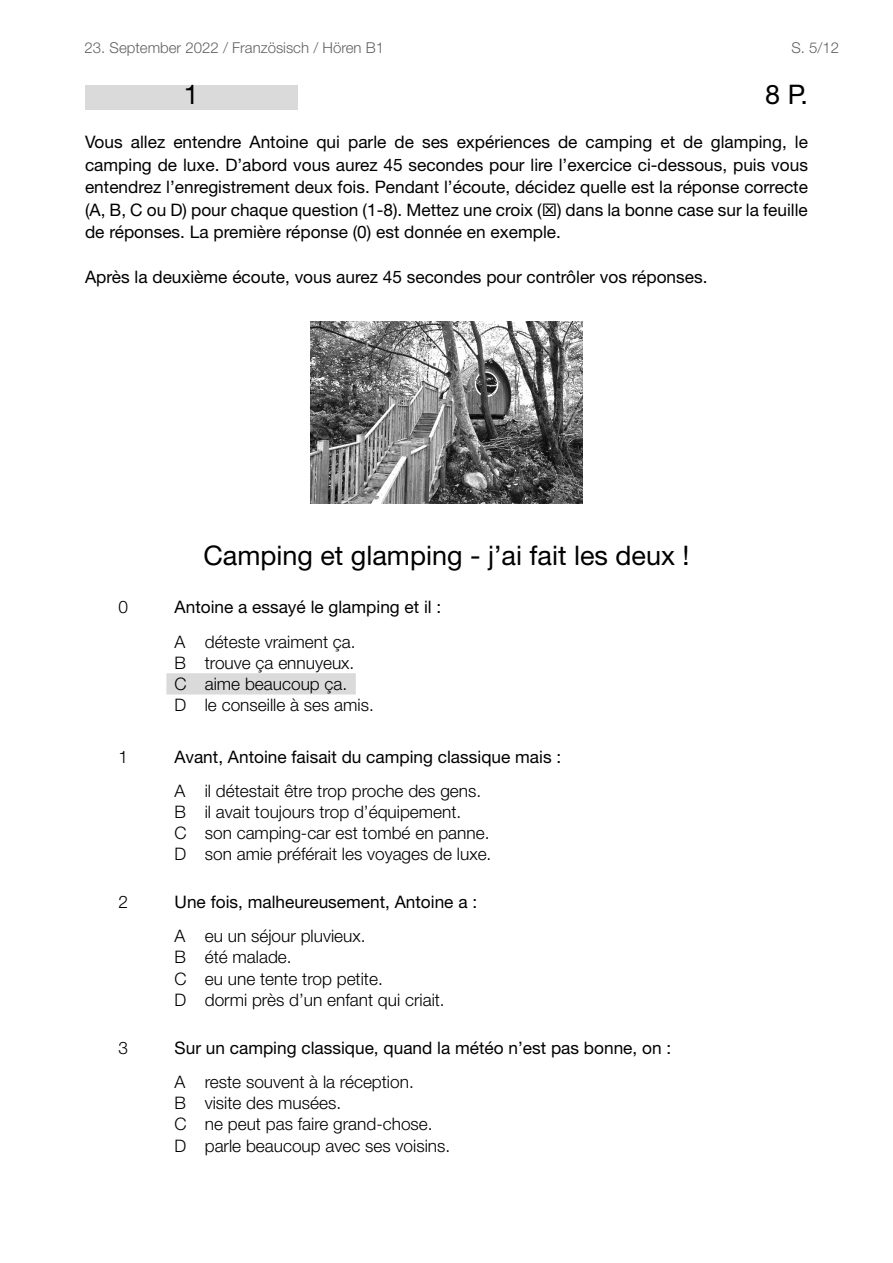
<style>
.page{position:relative;width:893px;height:1263px;background:#fff}
.page>*{position:absolute;margin:0;border:0;box-sizing:border-box;transform-origin:0 0}
.t1{font:27px "Helvetica Neue LT Pro";color:#000}
.t2{font:17.25px/22.5px "Helvetica Neue LT Pro";color:#000;text-align:justify}
.t3{font:300 17.25px/21.3px "Helvetica Neue LT Pro";color:#000}
.t4{font:300 15px "Helvetica Neue LT Std";color:#636363}
</style>
<div class="page">
<div style="left:85px;top:85px;width:213px;height:24px;background:#dadada"></div>
<div style="left:166px;top:673px;width:190px;height:21px;background:#dadada"></div>
<img style="left:310px;top:322px;width:273px;height:181px">
<p class="t4" style="left:85px;top:39px;width:301px">23. September 2022 / Französisch / Hören B1</p>
<p class="t4" style="left:791px;top:39px;width:49px">S. 5/12</p>
<h1 class="t1" style="left:184px;top:78px;width:17px">1</h1>
<h1 class="t1" style="left:765px;top:78px;width:44px">8 P.</h1>
<p class="t2" style="left:85px;top:130px;width:724px">Vous allez entendre Antoine qui parle de ses expériences de camping et de glamping, le camping de luxe. D’abord vous aurez 45 secondes pour lire l’exercice ci-dessous, puis vous entendrez l’enregistrement deux fois. Pendant l’écoute, décidez quelle est la réponse correcte (A, B, C ou D) pour chaque question (1-8). Mettez une croix ( ) dans la bonne case sur la feuille de réponses. La première réponse (0) est donnée en exemple.</p>
<p class="t2" style="left:85px;top:265px;width:624px">Après la deuxième écoute, vous aurez 45 secondes pour contrôler vos réponses.</p>
<h1 class="t1" style="left:203px;top:539px;width:488px">Camping et glamping - j’ai fait les deux !</h1>
<p class="t3" style="left:119px;top:596px;width:11px">0</p>
<p class="t2" style="left:175px;top:596px;width:268px">Antoine a essayé le glamping et il :</p>
<p class="t3" style="left:175px;top:630px;width:201px">A déteste vraiment ça.<br>B trouve ça ennuyeux.<br>C aime beaucoup ça.<br>D le conseille à ses amis.</p>
<p class="t3" style="left:119px;top:745px;width:11px">1</p>
<p class="t2" style="left:175px;top:745px;width:388px">Avant, Antoine faisait du camping classique mais :</p>
<p class="t3" style="left:175px;top:779px;width:318px">A il détestait être trop proche des gens.<br>B il avait toujours trop d’équipement.<br>C son camping-car est tombé en panne.<br>D son amie préférait les voyages de luxe.</p>
<p class="t3" style="left:119px;top:891px;width:11px">2</p>
<p class="t2" style="left:175px;top:890px;width:304px">Une fois, malheureusement, Antoine a :</p>
<p class="t3" style="left:175px;top:925px;width:272px">A eu un séjour pluvieux.<br>B été malade.<br>C eu une tente trop petite.<br>D dormi près d’un enfant qui criait.</p>
<p class="t3" style="left:119px;top:1036px;width:11px">3</p>
<p class="t2" style="left:175px;top:1036px;width:498px">Sur un camping classique, quand la météo n’est pas bonne, on :</p>
<p class="t3" style="left:175px;top:1071px;width:277px">A reste souvent à la réception.<br>B visite des musées.<br>C ne peut pas faire grand-chose.<br>D parle beaucoup avec ses voisins.</p>
</div>
